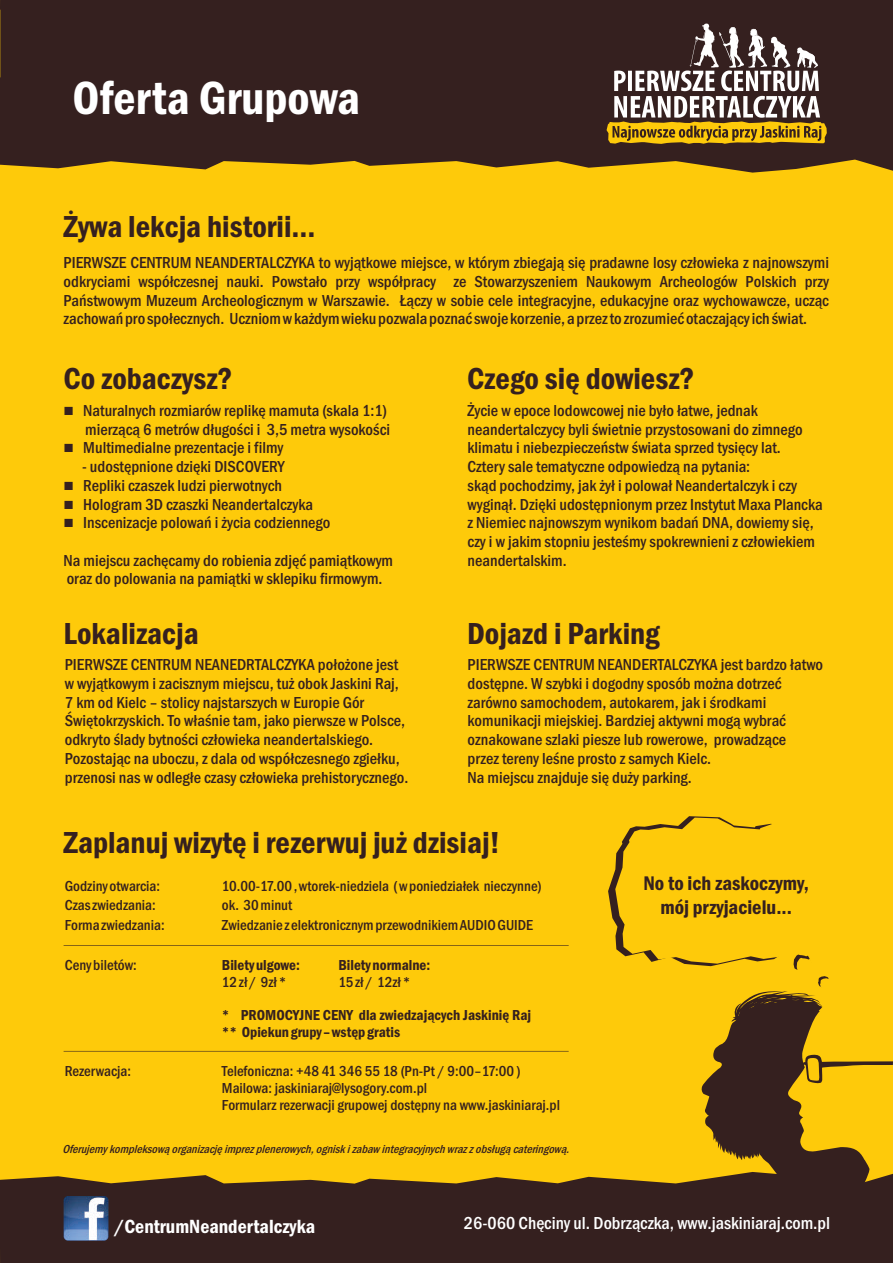
<style>
.page{position:relative;width:893px;height:1263px;background:#feca0a}
.page>*{position:absolute;margin:0;border:0;box-sizing:border-box;transform-origin:0 0}
.t1{font:600 condensed 48.15px "Franklin Gothic";color:#fff}
.t2{font:600 condensed 31.5px "Franklin Gothic";color:#35201f}
.t3{font:600 condensed 20.4px/23.2px "Franklin Gothic";color:#35201f;text-align:center}
.t4{font:600 condensed 19.8px "Franklin Gothic";color:#fff}
.t5{font:500 condensed 18px "Franklin Gothic";color:#fff}
.t6{font:500 condensed 16.5px/18.8px "Franklin Gothic";color:#35201f}
.t7{font:500 condensed 15px/20px "Franklin Gothic";color:#35201f}
.t8{font:600 condensed 15px/17px "Franklin Gothic";color:#35201f}
.t9{font:14.1px/18.8px "Wingdings";color:#35201f;text-align:justify}
.t10{font:italic 500 condensed 12px "Franklin Gothic";color:#35201f}
</style>
<div class="page">
<div style="left:0;top:0;width:893px;height:173px;background:#35201f"></div>
<svg style="left:607px;top:23px;width:220px;height:121px;background:#7b674f"></svg>
<div style="left:0;top:1175px;width:893px;height:88px;background:#35201f"></div>
<img style="left:64px;top:1196px;width:44px;height:44px;border-radius:4px">
<hr style="left:64px;top:1050px;width:505px;height:2px;background:#35201f">
<hr style="left:64px;top:945px;width:505px;height:1px;background:#35201f">
<svg style="left:608px;top:816px;width:285px;height:381px"></svg>
<h1 class="t1" style="left:72px;top:81px;width:289px">Oferta Grupowa</h1>
<h2 class="t2" style="left:64px;top:215px;width:254px">Żywa lekcja historii...</h2>
<p class="t6" style="left:64px;top:255px;width:767px;text-align:justify">PIERWSZE CENTRUM NEANDERTALCZYKA to wyjątkowe miejsce, w którym zbiegają się pradawne losy człowieka z najnowszymi odkryciami współczesnej nauki. Powstało przy współpracy ze Stowarzyszeniem Naukowym Archeologów Polskich przy Państwowym Muzeum Archeologicznym w Warszawie. Łączy w sobie cele integracyjne, edukacyjne oraz wychowawcze, ucząc zachowań pro społecznych. Uczniom w każdym wieku pozwala poznać swoje korzenie, a przez to zrozumieć otaczający ich świat.</p>
<h2 class="t2" style="left:64px;top:367px;width:171px">Co zobaczysz?</h2>
<p class="t6" style="left:83px;top:402px;width:308px">Naturalnych rozmiarów replikę mamuta (skala 1:1) mierzącą 6 metrów długości i 3,5 metra wysokości<br>Multimedialne prezentacje i filmy</p>
<p class="t6" style="left:82px;top:458px;width:250px">- udostępnione dzięki DISCOVERY<br>Repliki czaszek ludzi pierwotnych Hologram 3D czaszki Neandertalczyka Inscenizacje polowań i życia codziennego</p>
<p class="t6" style="left:64px;top:552px;width:331px">Na miejscu zachęcamy do robienia zdjęć pamiątkowym oraz do polowania na pamiątki w sklepiku firmowym.</p>
<p class="t9" style="left:64px;top:403px;width:64px">■</p>
<p class="t9" style="left:64px;top:440px;width:64px">■</p>
<p class="t9" style="left:64px;top:477px;width:64px">■ ■ ■</p>
<h2 class="t2" style="left:467px;top:367px;width:229px">Czego się dowiesz?</h2>
<p class="t6" style="left:468px;top:402px;width:357px">Życie w epoce lodowcowej nie było łatwe, jednak neandertalczycy byli świetnie przystosowani do zimnego klimatu i niebezpieczeństw świata sprzed tysięcy lat.<br>Cztery sale tematyczne odpowiedzą na pytania:<br>skąd pochodzimy, jak żył i polował Neandertalczyk i czy wyginął. Dzięki udostępnionym przez Instytut Maxa Plancka z Niemiec najnowszym wynikom badań DNA, dowiemy się, czy i w jakim stopniu jesteśmy spokrewnieni z człowiekiem neandertalskim.</p>
<h2 class="t2" style="left:64px;top:622px;width:137px">Lokalizacja</h2>
<h2 class="t2" style="left:467px;top:622px;width:194px">Dojazd i Parking</h2>
<p class="t6" style="left:65px;top:657px;width:345px">PIERWSZE CENTRUM NEANEDRTALCZYKA położone jest w wyjątkowym i zacisznym miejscu, tuż obok Jaskini Raj, 7 km od Kielc – stolicy najstarszych w Europie Gór Świętokrzyskich. To właśnie tam, jako pierwsze w Polsce, odkryto ślady bytności człowieka neandertalskiego.<br>Pozostając na uboczu, z dala od współczesnego zgiełku, przenosi nas w odległe czasy człowieka prehistorycznego.</p>
<p class="t6" style="left:468px;top:657px;width:357px">PIERWSZE CENTRUM NEANDERTALCZYKA jest bardzo łatwo dostępne. W szybki i dogodny sposób można dotrzeć zarówno samochodem, autokarem, jak i środkami komunikacji miejskiej. Bardziej aktywni mogą wybrać oznakowane szlaki piesze lub rowerowe, prowadzące<br>przez tereny leśne prosto z samych Kielc.<br>Na miejscu znajduje się duży parking.</p>
<h2 class="t2" style="left:64px;top:830px;width:438px">Zaplanuj wizytę i rezerwuj już dzisiaj!</h2>
<p class="t7" style="left:65px;top:877px;width:101px">Godziny otwarcia:<br>Czas zwiedzania:<br>Forma zwiedzania:</p>
<p class="t7" style="left:222px;top:877px;width:321px">10.00-17.00 , wtorek-niedziela ( w poniedziałek nieczynne) ok. 30 minut<br>Zwiedzanie z elektronicznym przewodnikiem AUDIO GUIDE</p>
<p class="t7" style="left:65px;top:956px;width:74px">Ceny biletów:</p>
<p class="t8" style="left:222px;top:958px;width:80px">Bilety ulgowe:</p>
<p class="t7" style="left:222px;top:973px;width:66px">12 zł / 9zł *</p>
<p class="t8" style="left:338px;top:958px;width:93px">Bilety normalne:</p>
<p class="t7" style="left:338px;top:973px;width:73px">15 zł / 12zł *</p>
<p class="t8" style="left:222px;top:1008px;width:311px">* PROMOCYJNE CENY dla zwiedzających Jaskinię Raj ** Opiekun grupy – wstęp gratis</p>
<p class="t7" style="left:65px;top:1062px;width:68px">Rezerwacja:</p>
<p class="t7" style="left:222px;top:1063px;width:340px;line-height:17px">Telefoniczna: +48 41 346 55 18 (Pn-Pt / 9:00–17:00 )<br>Mailowa: jaskiniaraj@lysogory.com.pl<br>Formularz rezerwacji grupowej dostępny na www.jaskiniaraj.pl</p>
<p class="t10" style="left:62px;top:1145px;width:511px">Oferujemy kompleksową organizację imprezplenerowych,ognisk izabaw integracyj nych wrazzobsługą cateringową.</p>
<p class="t3" style="left:643px;top:874px;width:167px">No to ich zaskoczymy, mój przyjacielu...</p>
<p class="t4" style="left:114px;top:1219px;width:203px">/CentrumNeandertalczyka</p>
<p class="t5" style="left:464px;top:1216px;width:368px">26-060 Chęciny ul. Dobrzączka, www.jaskiniaraj.com.pl</p>
</div>
